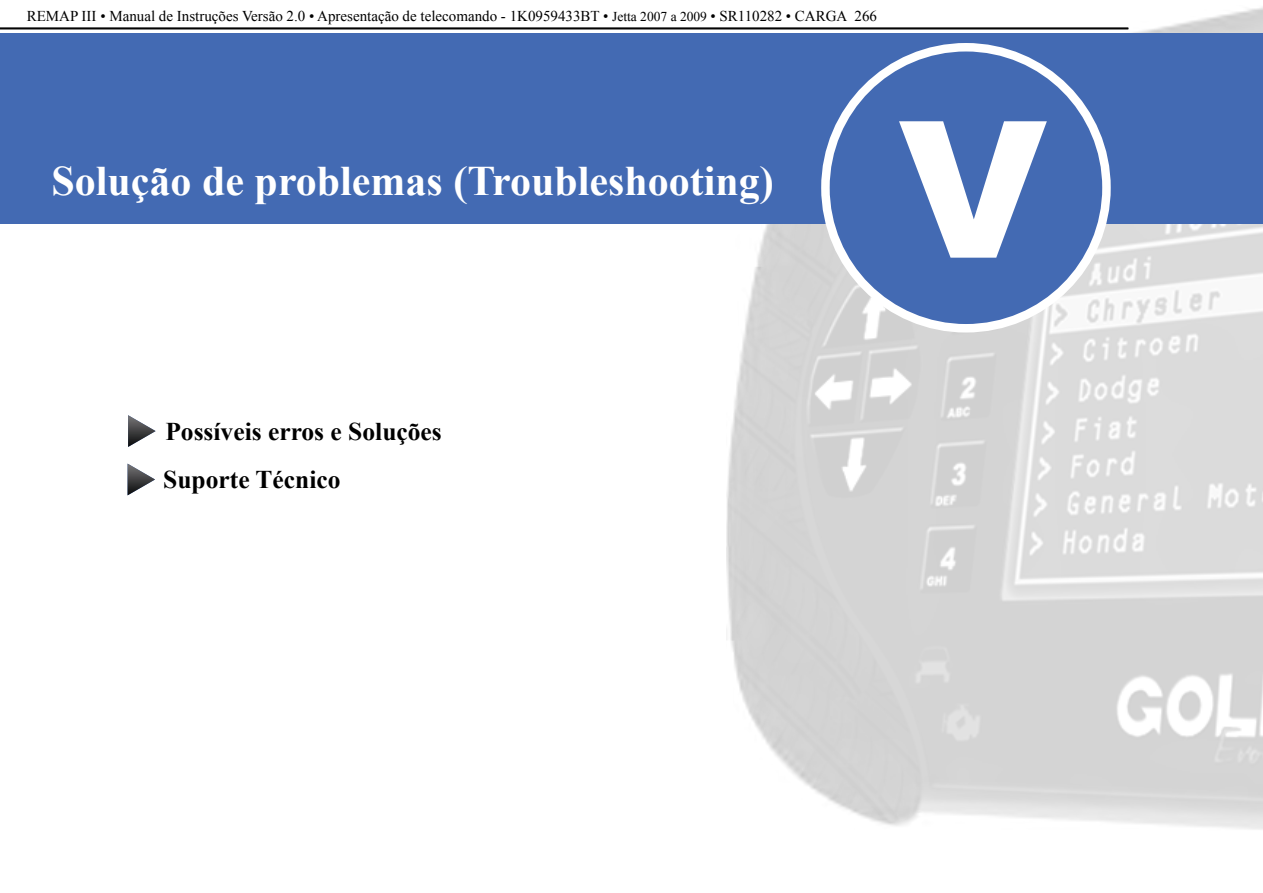
<style>
.page{position:relative;width:1263px;height:893px;background:#fff}
.page>*{position:absolute;margin:0;border:0;box-sizing:border-box;transform-origin:0 0}
.t1{font:900 190.5px "Arial";color:#fff}
.t2{font:700 42px "Times New Roman";color:#fff}
.t3{font:700 25.5px/48.4px "Times New Roman";color:#000}
.t4{font:15px "Times New Roman";color:#000}
.s1{font-size:13.5px}
</style>
<div class="page">
<hr style="left:0;top:28px;width:1128px;height:1px;background:#000">
<hr style="left:0;top:29px;width:1128px;height:1px;background:#000">
<img style="left:727px;top:7px;width:536px;height:823px">
<div style="left:0;top:34px;width:1263px;height:190px;background:#436ab3"></div>
<div style="left:825px;top:47px;width:281px;height:281px;background:#436ab3;border-radius:50%"></div>
<div style="left:821px;top:43px;width:290px;height:290px;border:9px solid #fff;border-radius:50%"></div>
<svg style="left:128px;top:415px;width:28px;height:32px"></svg>
<svg style="left:128px;top:464px;width:27px;height:31px"></svg>
<p class="t4" style="left:27px;top:6px;width:852px">REMAP III • Manual de Instruções Versão 2.0 • Apresentação de telecomando - 1K0959433BT • <span class="s1">Jetta 2007 a 2009</span> • SR110282 • CARGA 266</p>
<h2 class="t2" style="left:52px;top:152px;width:724px">Solução de problemas (Troubleshooting)</h2>
<h1 class="t1" style="left:898px;top:51px;width:150px">V</h1>
<h3 class="t3" style="left:163px;top:407px;width:280px">Possíveis erros e Soluções<br>Suporte Técnico</h3>
</div>
